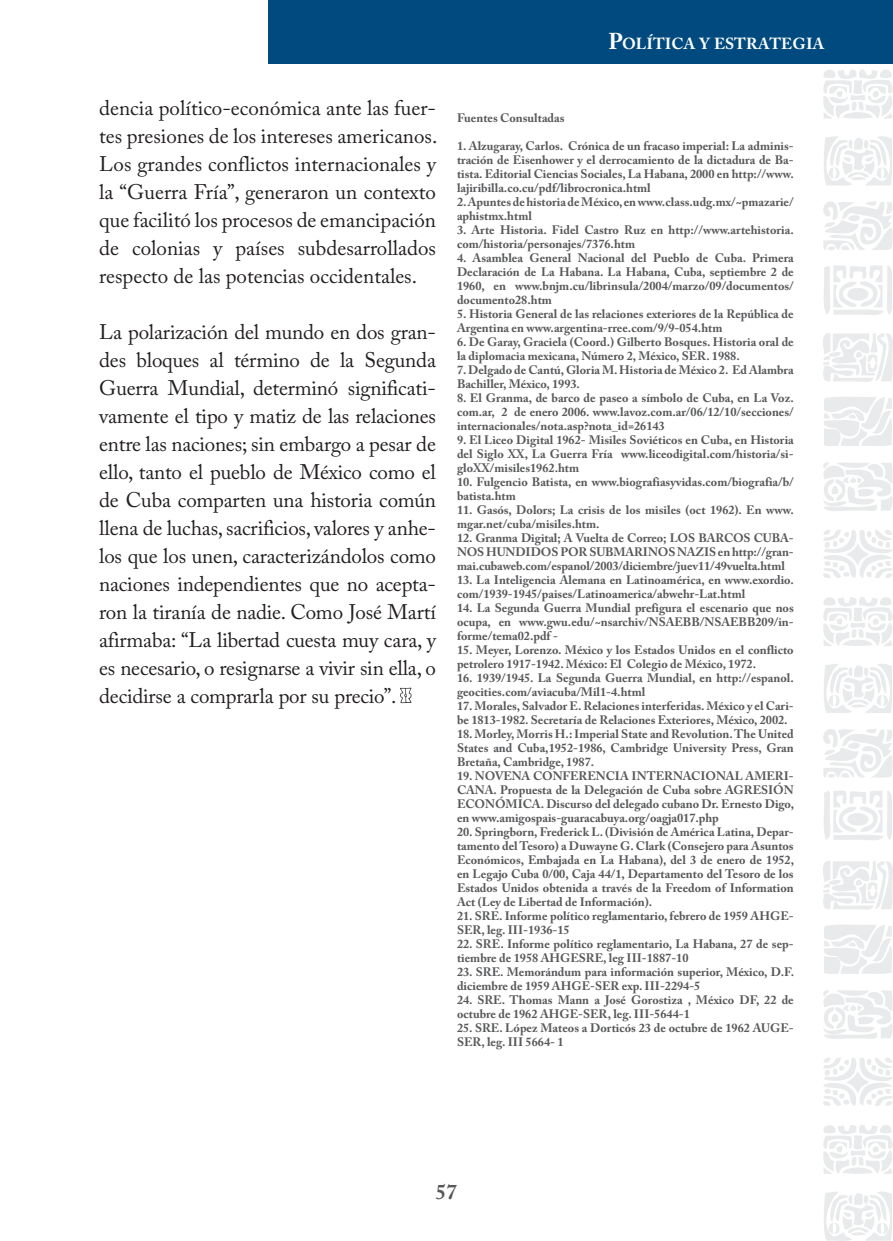
<style>
.page{position:relative;width:893px;height:1241px;background:#fff}
.page>*{position:absolute;margin:0;border:0;box-sizing:border-box;transform-origin:0 0}
.t1{font:21px/28px "Adobe Caslon Pro";letter-spacing:-.005em;color:#231f20;text-align:justify}
.t2{font:700 21px "Adobe Caslon Pro";color:#57585a}
.t3{font:700 15.92px "Adobe Caslon Pro";color:#fff}
.t4{font:700 12.25px/14px "Adobe Caslon Pro";color:#57585a}
.s1{font-size:22.75px}
</style>
<div class="page">
<svg style="left:823px;top:69px;width:70px;height:50px"></svg>
<svg style="left:824px;top:136px;width:68px;height:50px"></svg>
<svg style="left:823px;top:201px;width:70px;height:49px"></svg>
<svg style="left:824px;top:265px;width:68px;height:50px"></svg>
<svg style="left:823px;top:333px;width:70px;height:49px"></svg>
<svg style="left:824px;top:397px;width:68px;height:49px"></svg>
<svg style="left:823px;top:462px;width:70px;height:49px"></svg>
<svg style="left:823px;top:530px;width:69px;height:48px"></svg>
<svg style="left:823px;top:597px;width:70px;height:49px"></svg>
<svg style="left:824px;top:664px;width:68px;height:49px"></svg>
<svg style="left:823px;top:729px;width:70px;height:111px"></svg>
<svg style="left:823px;top:861px;width:70px;height:49px"></svg>
<svg style="left:824px;top:924px;width:68px;height:50px"></svg>
<svg style="left:823px;top:990px;width:70px;height:49px"></svg>
<svg style="left:823px;top:1058px;width:70px;height:48px"></svg>
<svg style="left:823px;top:1125px;width:70px;height:49px"></svg>
<svg style="left:824px;top:1191px;width:68px;height:49px"></svg>
<div style="left:268px;top:0;width:625px;height:64px;background:#004a7f"></div>
<svg style="left:400px;top:687px;width:11px;height:16px"></svg>
<h2 class="t3" style="left:608px;top:34px;width:217px"><span class="s1">P</span>olítica y estrategia</h2>
<p class="t1" style="left:99px;top:93px;width:340px">dencia político-económica ante las fuer&shy;tes presiones de los intereses americanos.<br>Los grandes conflictos internacionales y la “Guerra Fría”, generaron un contexto que facilitó los procesos de emancipación de colonias y países subdesarrollados respecto de las potencias occidentales.</p>
<p class="t1" style="left:99px;top:317px;width:338px">La polarización del mundo en dos gran&shy;des bloques al término de la Segunda Guerra Mundial, determinó significati&shy;vamente el tipo y matiz de las relaciones entre las naciones; sin embargo a pesar de ello, tanto el pueblo de México como el de Cuba comparten una historia común llena de luchas, sacrificios, valores y anhe&shy;los que los unen, caracterizándolos como naciones independientes que no acepta&shy;ron la tiranía de nadie. Como José Martí afirmaba: “La libertad cuesta muy cara, y es necesario, o resignarse a vivir sin ella, o decidirse a comprarla por su precio”.</p>
<p class="t4" style="left:457px;top:110px;width:109px">Fuentes Consultadas</p>
<p class="t4" style="left:457px;top:138px;width:338px;text-align:justify">1. Alzugaray, Carlos. Crónica de un fracaso imperial: La adminis&shy;tración de Eisenhower y el derrocamiento de la dictadura de Ba&shy;tista. Editorial Ciencias Sociales, La Habana, 2000 en http://www. lajiribilla.co.cu/pdf/librocronica.html</p>
<p class="t4" style="left:457px;top:194px;width:338px">2. Apuntes de historia de México, en www.class.udg.mx/~pmazarie/ aphistmx.html</p>
<p class="t4" style="left:457px;top:222px;width:338px">3. Arte Historia. Fidel Castro Ruz en http://www.artehistoria. com/historia/personajes/7376.htm</p>
<p class="t4" style="left:457px;top:250px;width:338px;text-align:justify">4. Asamblea General Nacional del Pueblo de Cuba. Primera Declaración de La Habana. La Habana, Cuba, septiembre 2 de 1960, en www.bnjm.cu/librinsula/2004/marzo/09/documentos/ documento28.htm</p>
<p class="t4" style="left:457px;top:306px;width:338px">5. Historia General de las relaciones exteriores de la República de<br>Argentina en www.argentina-rree.com/9/9-054.htm</p>
<p class="t4" style="left:457px;top:334px;width:338px">6. De Garay, Graciela (Coord.) Gilberto Bosques. Historia oral de la diplomacia mexicana, Número 2, México, SER. 1988.</p>
<p class="t4" style="left:457px;top:362px;width:338px">7. Delgado de Cantú, Gloria M. Historia de México 2. Ed Alambra<br>Bachiller, México, 1993.</p>
<p class="t4" style="left:457px;top:390px;width:338px;text-align:justify">8. El Granma, de barco de paseo a símbolo de Cuba, en La Voz. com.ar, 2 de enero 2006. www.lavoz.com.ar/06/12/10/secciones/ internacionales/nota.asp?nota_id=26143</p>
<p class="t4" style="left:457px;top:432px;width:338px;text-align:justify">9. El Liceo Digital 1962- Misiles Soviéticos en Cuba, en Historia del Siglo XX, La Guerra Fría www.liceodigital.com/historia/si&shy;gloXX/misiles1962.htm</p>
<p class="t4" style="left:457px;top:474px;width:338px">10. Fulgencio Batista, en www.biografiasyvidas.com/biografia/b/ batista.htm</p>
<p class="t4" style="left:457px;top:502px;width:338px">11 . Gasós, Dolors; La crisis de los misiles (oct 1962). En www. mgar.net/cuba/misiles.htm.</p>
<p class="t4" style="left:457px;top:530px;width:338px;text-align:justify">12 . Granma Digital; A Vuelta de Correo; LOS BARCOS CUBA-NOS HUNDIDOS POR SUBMARINOS NAZIS en http://gran&shy;mai.cubaweb.com/espanol/2003/diciembre/juev11 /49vuelta.html</p>
<p class="t4" style="left:457px;top:572px;width:338px">13. La Inteligencia Alemana en Latinoamérica, en www.exordio. com/1939-1945/paises/Latinoamerica/abwehr-Lat.html</p>
<p class="t4" style="left:457px;top:600px;width:338px;text-align:justify">14. La Segunda Guerra Mundial prefigura el escenario que nos ocupa, en www.gwu.edu/~nsarchiv/NSAEBB/NSAEBB209/in&shy;forme/tema02.pdf -</p>
<p class="t4" style="left:457px;top:642px;width:338px">15. Meyer, Lorenzo. México y los Estados Unidos en el conflicto petrolero 1917-1942. México: El Colegio de México, 1972.</p>
<p class="t4" style="left:457px;top:670px;width:338px">16. 1939/1945. La Segunda Guerra Mundial, en http://espanol. geocities.com/aviacuba/Mil1-4.html</p>
<p class="t4" style="left:457px;top:698px;width:338px">17. Morales, Salvador E. Relaciones interferidas. México y el Cari&shy;be 1813-1982. Secretaría de Relaciones Exteriores, México, 2002.</p>
<p class="t4" style="left:457px;top:726px;width:338px;text-align:justify">18. Morley, Morris H.: Imperial State and Revolution. The United States and Cuba,1952-1986, Cambridge University Press, Gran Bretaña, Cambridge, 1987.</p>
<p class="t4" style="left:457px;top:768px;width:339px;text-align:justify">19. NOVENA CONFERENCIA INTERNACIONAL AMERI-CANA. Propuesta de la Delegación de Cuba sobre AGRESIÓN ECONÓMICA. Discurso del delegado cubano Dr. Ernesto Digo, en www.amigospais-guaracabuya.org/oagja017.php</p>
<p class="t4" style="left:457px;top:824px;width:339px;text-align:justify">20. Springborn, Frederick L. (División de América Latina, Depar&shy;tamento del Tesoro) a Duwayne G. Clark (Consejero para Asuntos Económicos, Embajada en La Habana), del 3 de enero de 1952, en Legajo Cuba 0/00, Caja 44/1, Departamento del Tesoro de los Estados Unidos obtenida a través de la Freedom of Information Act (Ley de Libertad de Información).</p>
<p class="t4" style="left:457px;top:908px;width:338px">21 . SRE. Informe político reglamentario, febrero de 1959 AHGE-<br>SER, leg. III-1936-15</p>
<p class="t4" style="left:457px;top:936px;width:338px">22 . SRE. Informe político reglamentario, La Habana, 27 de sep&shy;tiembre de 1958 AHGESRE, leg III-1887-10</p>
<p class="t4" style="left:457px;top:964px;width:339px">23. SRE. Memorándum para información superior, México, D.F. diciembre de 1959 AHGE-SER exp. III-2294-5</p>
<p class="t4" style="left:457px;top:992px;width:338px">24. SRE. Thomas Mann a José Gorostiza , México DF, 22 de octubre de 1962 AHGE-SER, leg. III-5644-1</p>
<p class="t4" style="left:457px;top:1020px;width:338px">25. SRE. López Mateos a Dorticós 23 de octubre de 1962 AUGE-<br>SER, leg. III 5664- 1</p>
<h1 class="t2" style="left:436px;top:1179px;width:22px">57</h1>
</div>
